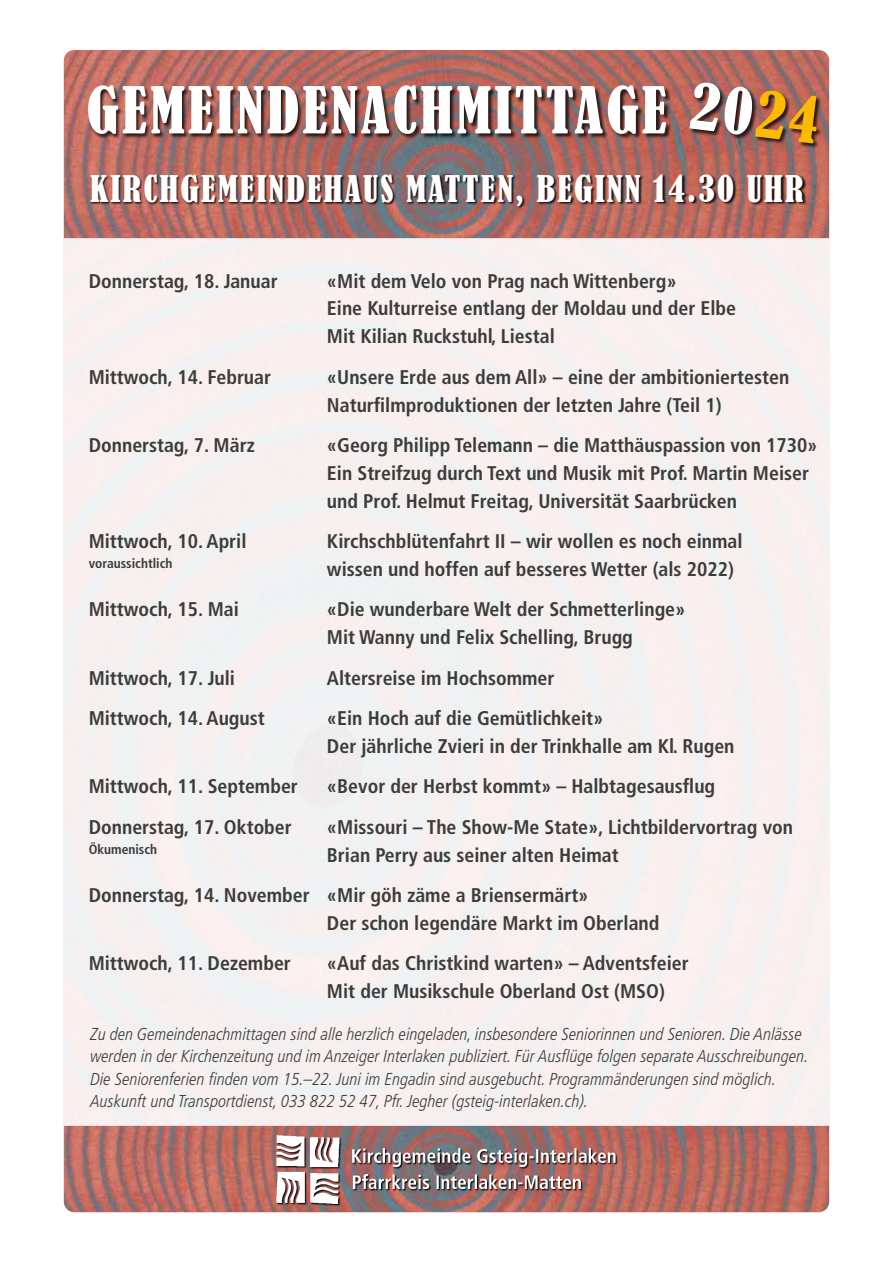
<style>
.page{position:relative;width:893px;height:1263px;background:#fff}
.page>*{position:absolute;margin:0;border:0;box-sizing:border-box;transform-origin:0 0}
.t1{font:condensed 60px "Bernard";letter-spacing:.05em;color:#fff}
.t2{font:condensed 34.5px "Bernard";letter-spacing:.06em;color:#fff}
.t3{font:700 condensed 19.8px/27.8px "Frutiger LT Pro";color:#3c3c3b}
.t4{font:italic 300 condensed 17.25px/22.5px "Frutiger LT Pro";color:#3c3c3b}
.t5{font:700 condensed 13.5px "Frutiger LT Pro";color:#3c3c3b}
.s1{color:#fbba00}
</style>
<div class="page">
<img style="left:64px;top:50px;width:765px;height:1162px">
<div style="left:88px;top:86px;width:584px;height:54px;background:#000;opacity:.77"></div>
<div style="left:689px;top:83px;width:133px;height:66px;background:#000;opacity:.77"></div>
<div style="left:90px;top:174px;width:716px;height:35px;background:#000;opacity:.88"></div>
<svg style="left:276px;top:1135px;width:342px;height:71px"></svg>
<img style="left:276px;top:1135px;width:340px;height:68px">
<h1 class="t1" style="left:86px;top:75px;width:582px">GEMEINDENACHMITTAGE</h1>
<h1 class="t1" style="left:695px;top:71px;width:130px;rotate:7deg">20<span class="s1">24</span></h1>
<h2 class="t2" style="left:90px;top:169px;width:715px">KIRCHGEMEINDEHAUS MATTEN, BEGINN 14.30 UHR</h2>
<p class="t3" style="left:89px;top:267px;width:191px">Donnerstag, 18. Januar</p>
<p class="t3" style="left:327px;top:267px;width:411px">«Mit dem Velo von Prag nach Wittenberg»<br>Eine Kulturreise entlang der Moldau und der Elbe<br>Mit Kilian Ruckstuhl, Liestal</p>
<p class="t3" style="left:89px;top:363px;width:184px">Mittwoch, 14. Februar</p>
<p class="t3" style="left:327px;top:363px;width:464px">«Unsere Erde aus dem All» – eine der ambitioniertesten<br>Naturfilmproduktionen der letzten Jahre (Teil 1)</p>
<p class="t3" style="left:89px;top:431px;width:168px">Donnerstag, 7. März</p>
<p class="t3" style="left:327px;top:431px;width:492px">«Georg Philipp Telemann – die Matthäuspassion von 1730»<br>Ein Streifzug durch Text und Musik mit Prof. Martin Meiser und Prof. Helmut Freitag, Universität Saarbrücken</p>
<p class="t3" style="left:89px;top:527px;width:159px">Mittwoch, 10. April</p>
<p class="t3" style="left:327px;top:527px;width:417px">Kirchschblütenfahrt II – wir wollen es noch einmal</p>
<p class="t5" style="left:89px;top:556px;width:85px">voraussichtlich</p>
<p class="t3" style="left:327px;top:555px;width:408px">wissen und hoffen auf besseres Wetter (als 2022)</p>
<p class="t3" style="left:89px;top:596px;width:152px">Mittwoch, 15. Mai</p>
<p class="t3" style="left:327px;top:596px;width:360px">«Die wunderbare Welt der Schmetterlinge»<br>Mit Wanny und Felix Schelling, Brugg</p>
<p class="t3" style="left:89px;top:664px;width:148px">Mittwoch, 17. Juli</p>
<p class="t3" style="left:327px;top:664px;width:229px">Altersreise im Hochsommer</p>
<p class="t3" style="left:89px;top:704px;width:178px">Mittwoch, 14. August</p>
<p class="t3" style="left:327px;top:704px;width:409px">«Ein Hoch auf die Gemütlichkeit»<br>Der jährliche Zvieri in der Trinkhalle am Kl. Rugen</p>
<p class="t3" style="left:89px;top:773px;width:211px">Mittwoch, 11. September</p>
<p class="t3" style="left:327px;top:773px;width:390px">«Bevor der Herbst kommt» – Halbtagesausflug</p>
<p class="t3" style="left:89px;top:813px;width:205px">Donnerstag, 17. Oktober</p>
<p class="t3" style="left:327px;top:813px;width:468px">«Missouri – The Show-Me State», Lichtbildervortrag von</p>
<p class="t5" style="left:89px;top:841px;width:70px">Ökumenisch</p>
<p class="t3" style="left:89px;top:834px;width:531px;line-height:40.5px;text-indent:238px">Brian Perry aus seiner alten Heimat<br>Donnerstag, 14. November «Mir göh zäme a Briensermärt»</p>
<p class="t3" style="left:327px;top:909px;width:334px">Der schon legendäre Markt im Oberland</p>
<p class="t3" style="left:89px;top:950px;width:204px">Mittwoch, 11. Dezember</p>
<p class="t3" style="left:327px;top:950px;width:363px">«Auf das Christkind warten» – Adventsfeier<br>Mit der Musikschule Oberland Ost (MSO)</p>
<p class="t4" style="left:90px;top:1023px;width:720px">Zu den Gemeindenachmittagen sind alle herzlich eingeladen, insbesondere Seniorinnen und Senioren. Die Anlässe werden in der Kirchenzeitung und im Anzeiger Interlaken publiziert. Für Ausflüge folgen separate Ausschreibungen.<br>Die Seniorenferien finden vom 15.–22. Juni im Engadin sind ausgebucht. Programmänderungen sind möglich.<br>Auskunft und Transportdienst, 033 822 52 47, Pfr. Jegher (gsteig-interlaken.ch).</p>
</div>
